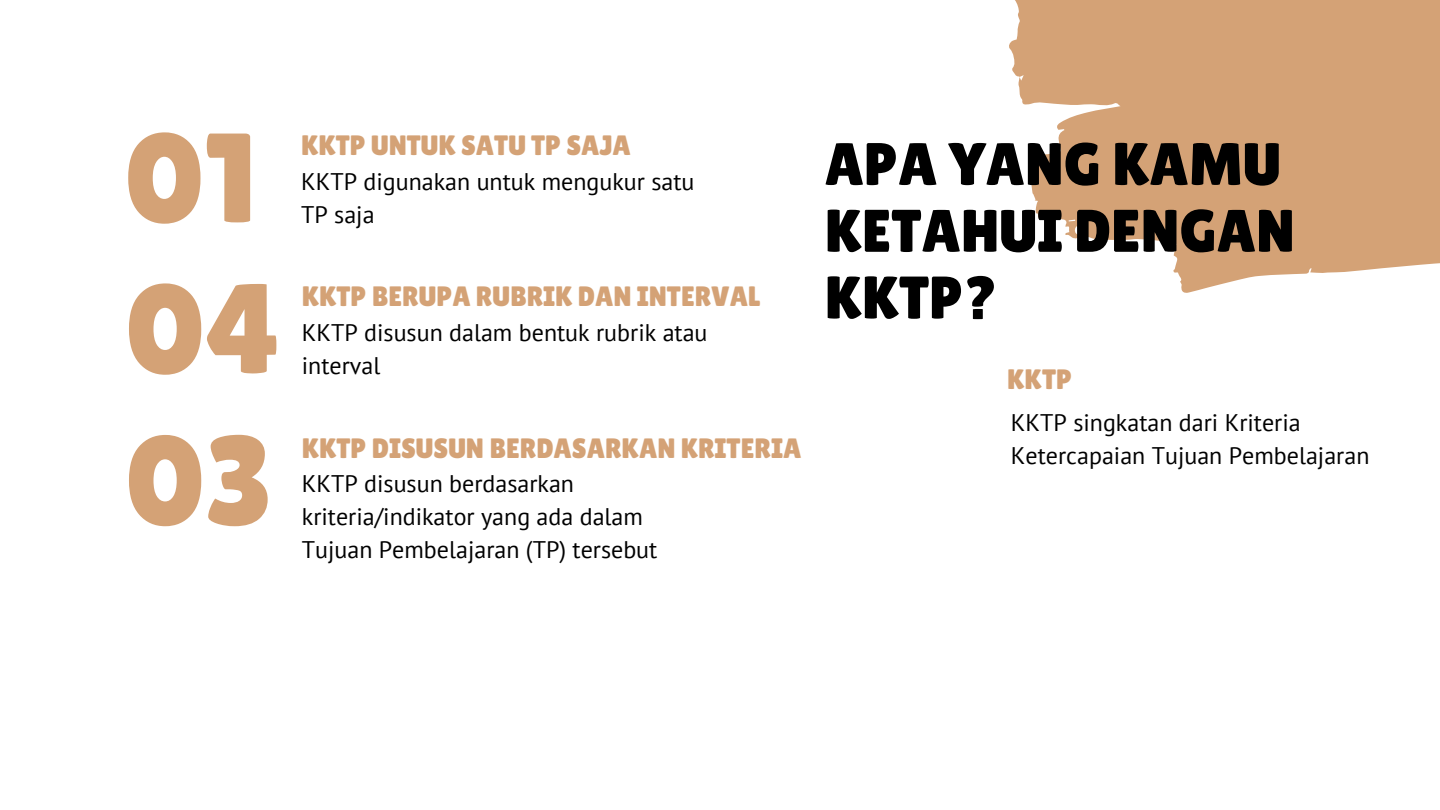
<style>
.page{position:relative;width:1440px;height:810px;background:#fff}
.page>*{position:absolute;margin:0;border:0;box-sizing:border-box;transform-origin:0 0}
.t1{font:127px "Lilita One";color:#d4a276}
.t2{font:60px/66.8px "Lilita One";color:#000}
.t3{font:28px "Lilita One";color:#d4a276}
.t4{font:24px/33px "PT Sans";color:#000}
</style>
<div class="page">
<svg style="left:1009px;top:0;width:431px;height:293px;fill:#d4a276"></svg>
<h1 class="t1" style="left:124px;top:105px;width:134px">01</h1>
<h1 class="t1" style="left:125px;top:256px;width:159px">04</h1>
<h1 class="t1" style="left:125px;top:408px;width:150px">03</h1>
<p class="t3" style="left:301px;top:129px;width:331px">KKTP UNTUK SATU TP SAJA</p>
<p class="t4" style="left:301px;top:164px;width:395px">KKTP digunakan untuk mengukur satu<br>TP saja</p>
<p class="t3" style="left:302px;top:280px;width:460px">KKTP BERUPA RUBRIK DAN INTERVAL</p>
<p class="t4" style="left:302px;top:315px;width:407px">KKTP disusun dalam bentuk rubrik atau interval</p>
<p class="t3" style="left:302px;top:432px;width:501px">KKTP DISUSUN BERDASARKAN KRITERIA</p>
<p class="t4" style="left:302px;top:467px;width:357px">KKTP disusun berdasarkan kriteria/indikator yang ada dalam<br>Tujuan Pembelajaran (TP) tersebut</p>
<h2 class="t2" style="left:825px;top:131px;width:472px">APA YANG KAMU<br>KETAHUI DENGAN<br>KKTP?</h2>
<p class="t3" style="left:1007px;top:363px;width:66px">KKTP</p>
<p class="t4" style="left:1011px;top:406px;width:360px">KKTP singkatan dari Kriteria<br>Ketercapaian Tujuan Pembelajaran</p>
</div>
